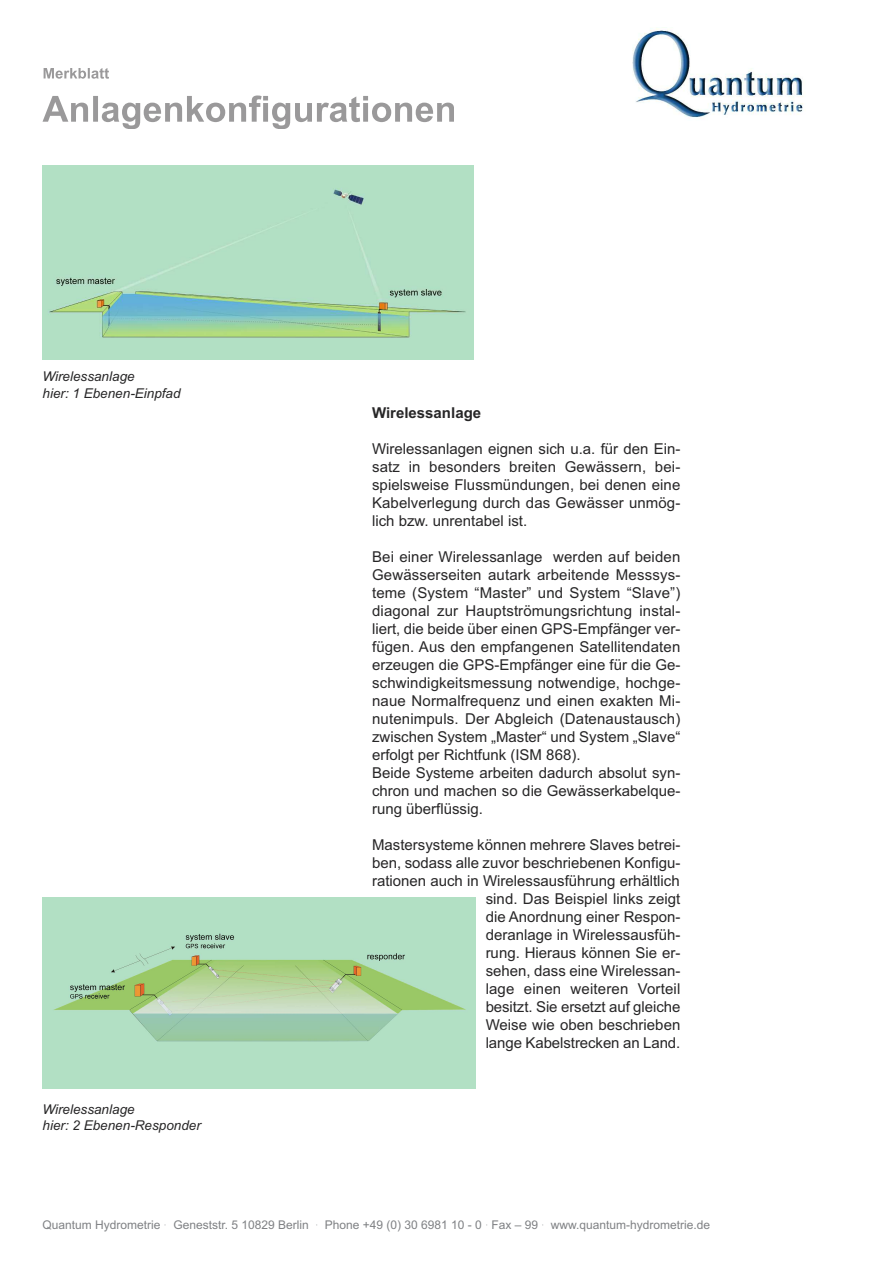
<style>
.page{position:relative;width:893px;height:1263px;background:#fff}
.page>*{position:absolute;margin:0;border:0;box-sizing:border-box;transform-origin:0 0}
.t1{font:15px/18px "Arial";color:#272627;text-align:justify}
.t2{font:700 15px "Arial";color:#272627}
.t3{font:italic 13.5px/16.2px "Arial";color:#272627}
.t4{font:12px "Arial";color:#7f8184}
.s1{font-family:"City Blueprint"}
</style>
<div class="page">
<img style="left:632px;top:28px;width:172px;height:90px">
<img style="left:43px;top:165px;width:430px;height:194px">
<svg style="left:44px;top:68px;width:65px;height:11px"></svg>
<svg style="left:43px;top:95px;width:225px;height:34px"></svg>
<img style="left:43px;top:897px;width:432px;height:192px">
<p class="t3" style="left:43px;top:369px;width:140px">Wirelessanlage<br>hier: 1 Ebenen-Einpfad</p>
<p class="t3" style="left:43px;top:1101px;width:160px">Wirelessanlage<br>hier: 2 Ebenen-Responder</p>
<p class="t2" style="left:372px;top:404px;width:111px">Wirelessanlage</p>
<p class="t1" style="left:372px;top:440px;width:310px">Wirelessanlagen eignen sich u.a. für den Ein&shy;satz in besonders breiten Gewässern, bei&shy;spielsweise Flussmündungen, bei denen eine Kabelverlegung durch das Gewässer unmög&shy;lich bzw. unrentabel ist.</p>
<p class="t1" style="left:372px;top:548px;width:310px;text-align:left">Bei einer Wirelessanlage werden auf beiden Gewässerseiten autark arbeitende Messsys&shy;teme (System “Master” und System “Slave”) diagonal zur Hauptströmungsrichtung instal&shy;liert, die beide über einen GPS-Empfänger ver&shy;fügen. Aus den empfangenen Satellitendaten erzeugen die GPS-Empfänger eine für die Ge&shy;schwindigkeitsmessung notwendige, hochge&shy;naue Normalfrequenz und einen exakten Mi&shy;nutenimpuls. Der Abgleich (Datenaustausch) zwischen System „Master“ und System „Slave“ erfolgt per Richtfunk (ISM 868).<br>Beide Systeme arbeiten dadurch absolut syn&shy;chron und machen so die Gewässerkabelque&shy;rung überflüssig.</p>
<p class="t1" style="left:372px;top:836px;width:310px;text-align:right">Mastersysteme können mehrere Slaves betrei&shy;ben, sodass alle zuvor beschriebenen Konfigu&shy;rationen auch in Wirelessausführung erhältlich sind. Das Beispiel links zeigt<br>die Anordnung einer Respon-<br>deranlage in Wirelessausfüh-<br>rung. Hieraus können Sie er-<br>sehen, dass eine Wirelessan-<br>lage einen weiteren Vorteil<br>besitzt. Sie ersetzt auf gleiche<br>Weise wie oben beschrieben<br>lange Kabelstrecken an Land.</p>
<p class="t4" style="left:43px;top:1218px;width:669px">Quantum Hydrometrie <span class="s1">·</span> Geneststr. 5 10829 Berlin <span class="s1">·</span> Phone +49 (0) 30 6981 10 - 0 <span class="s1">·</span> Fax – 99 <span class="s1">·</span> www.quantum-hydrometrie.de</p>
</div>
